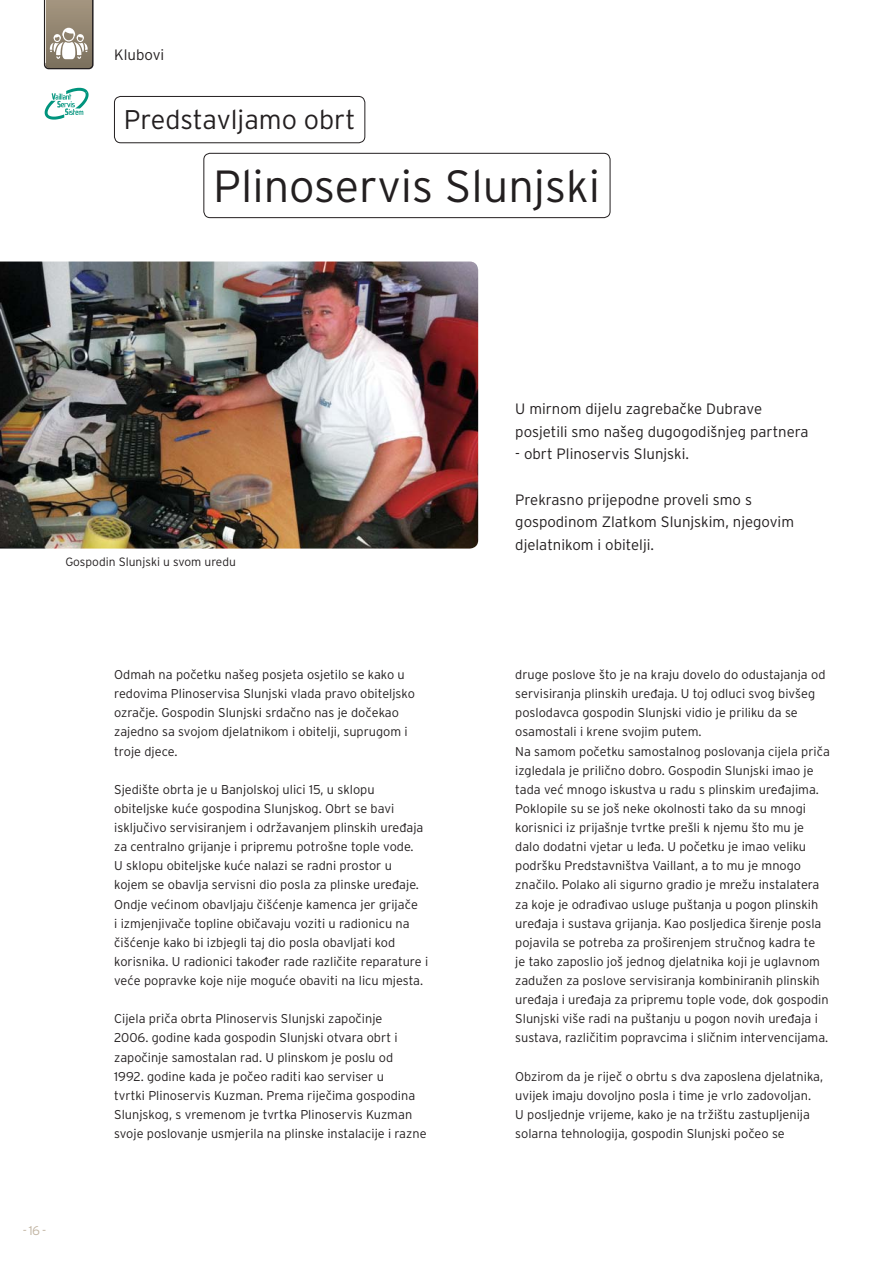
<style>
.page{position:relative;width:893px;height:1263px;background:#fff}
.page>*{position:absolute;margin:0;border:0;box-sizing:border-box;transform-origin:0 0}
.t1{font:300 45px "Interstate OT";color:#231f20}
.t2{font:300 27px "Interstate OT";color:#231f20}
.t3{font:300 15px/22.5px "Interstate OT";color:#231f20}
.t4{font:300 12.75px/19.2px "Interstate OT";color:#231f20}
.t5{font:300 12.75px "Interstate OT";color:#c2b5a3}
.t6{font:300 12px "Interstate OT";color:#231f20}
</style>
<div class="page">
<svg style="left:44px;top:0;width:50px;height:69px;background:#9d9383"></svg>
<svg style="left:45px;top:88px;width:44px;height:32px"></svg>
<div style="left:114px;top:96px;width:251px;height:47px;border:1px solid #231f20;border-radius:6px"></div>
<div style="left:204px;top:153px;width:406px;height:65px;border:1px solid #231f20;border-radius:6px"></div>
<img style="left:1px;top:261px;width:477px;height:288px">
<p class="t3" style="left:114px;top:45px;width:52px">Klubovi</p>
<h2 class="t2" style="left:124px;top:110px;width:233px">Predstavljamo obrt</h2>
<h1 class="t1" style="left:213px;top:169px;width:388px">Plinoservis Slunjski</h1>
<p class="t6" style="left:65px;top:557px;width:172px">Gospodin Slunjski u svom uredu</p>
<p class="t5" style="left:23px;top:1226px;width:25px">- 16 -</p>
<p class="t4" style="left:114px;top:666px;width:302px">Odmah na početku našeg posjeta osjetilo se kako u redovima Plinoservisa Slunjski vlada pravo obiteljsko ozračje. Gospodin Slunjski srdačno nas je dočekao zajedno sa svojom djelatnikom i obitelji, suprugom i troje djece.</p>
<p class="t4" style="left:114px;top:781px;width:315px">Sjedište obrta je u Banjolskoj ulici 15, u sklopu obiteljske kuće gospodina Slunjskog. Obrt se bavi isključivo servisiranjem i održavanjem plinskih uređaja za centralno grijanje i pripremu potrošne tople vode.<br>U sklopu obiteljske kuće nalazi se radni prostor u kojem se obavlja servisni dio posla za plinske uređaje.<br>Ondje većinom obavljaju čišćenje kamenca jer grijače<br>i izmjenjivače topline običavaju voziti u radionicu na čišćenje kako bi izbjegli taj dio posla obavljati kod korisnika. U radionici također rade različite reparature i veće popravke koje nije moguće obaviti na licu mjesta.</p>
<p class="t4" style="left:114px;top:1010px;width:314px">Cijela priča obrta Plinoservis Slunjski započinje<br>2006. godine kada gospodin Slunjski otvara obrt i započinje samostalan rad. U plinskom je poslu od<br>1992. godine kada je počeo raditi kao serviser u<br>tvrtki Plinoservis Kuzman. Prema riječima gospodina Slunjskog, s vremenom je tvrtka Plinoservis Kuzman svoje poslovanje usmjerila na plinske instalacije i razne</p>
<p class="t3" style="left:515px;top:399px;width:295px">U mirnom dijelu zagrebačke Dubrave posjetili smo našeg dugogodišnjeg partnera</p>
<p class="t3" style="left:515px;top:444px;width:175px">- obrt Plinoservis Slunjski.</p>
<p class="t3" style="left:515px;top:489px;width:280px">Prekrasno prijepodne proveli smo s gospodinom Zlatkom Slunjskim, njegovim djelatnikom i obitelji.</p>
<p class="t4" style="left:515px;top:666px;width:316px">druge poslove što je na kraju dovelo do odustajanja od servisiranja plinskih uređaja. U toj odluci svog bivšeg poslodavca gospodin Slunjski vidio je priliku da se osamostali i krene svojim putem.<br>Na samom početku samostalnog poslovanja cijela priča izgledala je prilično dobro. Gospodin Slunjski imao je tada već mnogo iskustva u radu s plinskim uređajima.<br>Poklopile su se još neke okolnosti tako da su mnogi korisnici iz prijašnje tvrtke prešli k njemu što mu je dalo dodatni vjetar u leđa. U početku je imao veliku podršku Predstavništva Vaillant, a to mu je mnogo značilo. Polako ali sigurno gradio je mrežu instalatera za koje je odrađivao usluge puštanja u pogon plinskih uređaja i sustava grijanja. Kao posljedica širenje posla pojavila se potreba za proširenjem stručnog kadra te<br>je tako zaposlio još jednog djelatnika koji je uglavnom zadužen za poslove servisiranja kombiniranih plinskih uređaja i uređaja za pripremu tople vode, dok gospodin Slunjski više radi na puštanju u pogon novih uređaja i sustava, različitim popravcima i sličnim intervencijama.</p>
<p class="t4" style="left:515px;top:1068px;width:309px">Obzirom da je riječ o obrtu s dva zaposlena djelatnika, uvijek imaju dovoljno posla i time je vrlo zadovoljan.<br>U posljednje vrijeme, kako je na tržištu zastupljenija solarna tehnologija, gospodin Slunjski počeo se</p>
</div>
